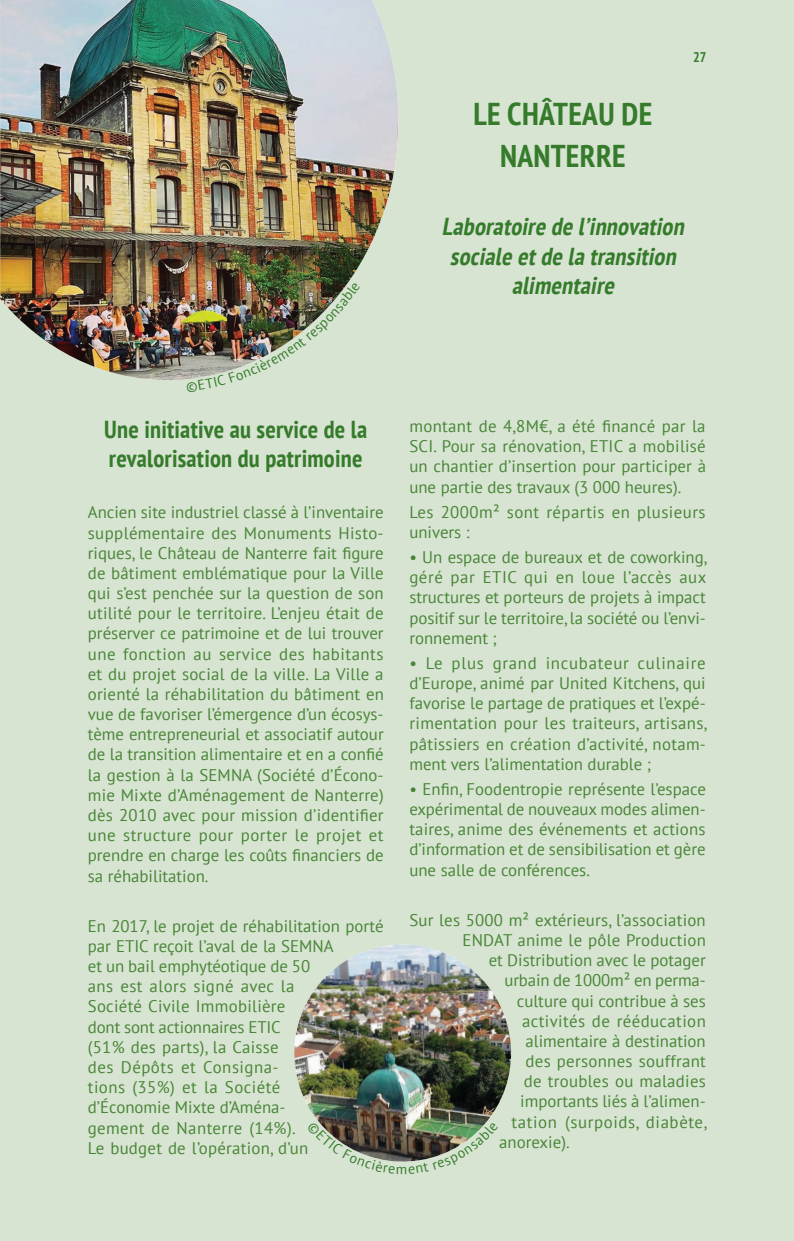
<style>
.page{position:relative;width:794px;height:1241px;background:#fff}
.page>*{position:absolute;margin:0;border:0;box-sizing:border-box;transform-origin:0 0}
.Titre_de_paragraphe{font:700 condensed 31.5px/42px "PT Sans";letter-spacing:.01em;color:#357b2b;text-align:center}
.Titre_de_paragraphe-2{font:italic 700 condensed 24.5px/29.4px "PT Sans";color:#357b2b;text-align:center}
.Titre_de_paragraphe-3{font:700 condensed 24.5px/29.4px "PT Sans";letter-spacing:.01em;color:#357b2b}
.Texte_courant{font:16.8px/20.1px "PT Sans";color:#498537;text-align:justify}
.Texte_courant-2{font:16.8px/20.1px "PT Sans";letter-spacing:.025em;color:#498537}
.Texte_courant-3{font:16.8px "PT Sans";letter-spacing:.035em;color:#498537}
.t1{font:700 condensed 14px "PT Sans";color:#357b2b}
</style>
<div class="page">
<div style="left:0;top:0;width:794px;height:1240px;background:#d7e4d2"></div>
<img style="left:0;top:0;width:398px;height:380px">
<img style="left:294px;top:944px;width:218px;height:177px">
<img style="left:186px;top:282px;width:174px;height:98px">
<img style="left:318px;top:1121px;width:169px;height:41px">
<p class="Titre_de_paragraphe" style="left:473px;top:92px;width:180px">LE CHÂTEAU DE<br>NANTERRE</p>
<p class="t1" style="left:693px;top:48px;width:31px">27 27</p>
<p class="Titre_de_paragraphe-2" style="left:442px;top:211px;width:249px">Laboratoire de l’innovation sociale etde la transition alimentaire</p>
<p class="Titre_de_paragraphe-3" style="left:104px;top:414px;width:264px">Une initiative au service de la revalorisation du patrimoine</p>
<p class="Texte_courant" style="left:88px;top:502px;width:297px">Ancien site industriel classé à l’inventaire supplémentaire des Monuments Histo&shy;riques, le Château de Nanterre fait figure de bâtiment emblématique pour la Ville qui s’est penchée sur la question de son utilité pour le territoire. L’enjeu était de préserver ce patrimoine et de lui trouver une fonction au service des habitants et du projet social de la ville. La Ville a orienté la réhabilitation du bâtiment en vue de favoriser l’émergence d’un écosys&shy;tème entrepreneurial et associatif autour de la transition alimentaire et en a confié la gestion à la SEMNA (Société d’Écono&shy;mie Mixte d’Aménagement de Nanterre) dès 2010 avec pour mission d’identifier une structure pour porter le projet et prendre en charge les coûts financiers de sa réhabilitation.</p>
<p class="Texte_courant" style="left:88px;top:915px;width:297px;text-align:left">En 2017, le projet de réhabilitation porté par ETIC reçoit l’aval de la SEMNA<br>et un bail emphytéotique de 50<br>ans est alors signé avec la<br>Société Civile Immobilière<br>dont sont actionnaires ETIC<br>(51% des parts), la Caisse<br>des Dépôts et Consigna-<br>tions (35%) et la Société<br>d’Économie Mixte d’Aména-<br>gement de Nanterre (14%).<br>Le budget de l’opération, d’un</p>
<p class="Texte_courant" style="left:409px;top:415px;width:298px">montant de 4,8M€, a été financé par la SCI. Pour sa rénovation, ETIC a mobilisé un chantier d’insertion pour participer à une partie des travaux (3 000 heures).</p>
<p class="Texte_courant-2" style="left:409px;top:501px;width:298px">Les 2000m² sont répartis en plusieurs univers :</p>
<p class="Texte_courant" style="left:409px;top:546px;width:299px">• Un espace de bureaux et de coworking, géré par ETIC qui en loue l’accès aux structures et porteurs de projets à impact positif sur le territoire, la société ou l’envi&shy;ronnement ;</p>
<p class="Texte_courant" style="left:409px;top:652px;width:299px">• Le plus grand incubateur culinaire d’Europe, animé par United Kitchens, qui favorise le partage de pratiques et l’expé&shy;rimentation pour les traiteurs, artisans, pâtissiers en création d’activité, notam&shy;ment vers l’alimentation durable ;</p>
<p class="Texte_courant" style="left:409px;top:778px;width:298px">• Enfin, Foodentropie représente l’espace expérimental de nouveaux modes alimen&shy;taires, anime des événements et actions d’information et de sensibilisation et gère une salle de conférences.</p>
<p class="Texte_courant" style="left:409px;top:909px;width:298px">Sur les 5000 m² extérieurs, l’association</p>
<p class="Texte_courant" style="left:462px;top:929px;width:245px">ENDAT anime le pôle Production</p>
<p class="Texte_courant" style="left:489px;top:949px;width:219px">et Distribution avec le potager</p>
<p class="Texte_courant" style="left:504px;top:969px;width:203px">urbain de 1000m² en perma-</p>
<p class="Texte_courant" style="left:517px;top:990px;width:191px">culture qui contribue à ses</p>
<p class="Texte_courant-2" style="left:522px;top:1010px;width:185px">activités de rééducation</p>
<p class="Texte_courant" style="left:525px;top:1030px;width:182px">alimentaire à destination</p>
<p class="Texte_courant" style="left:525px;top:1050px;width:182px">des personnes souffrant</p>
<p class="Texte_courant" style="left:524px;top:1070px;width:184px">de troubles ou maladies</p>
<p class="Texte_courant" style="left:520px;top:1090px;width:187px">importants liés à l’alimen-</p>
<p class="Texte_courant-3" style="left:511px;top:1110px;width:197px">tation (surpoids, diabète,</p>
<p class="Texte_courant" style="left:499px;top:1131px;width:72px">anorexie).</p>
</div>
